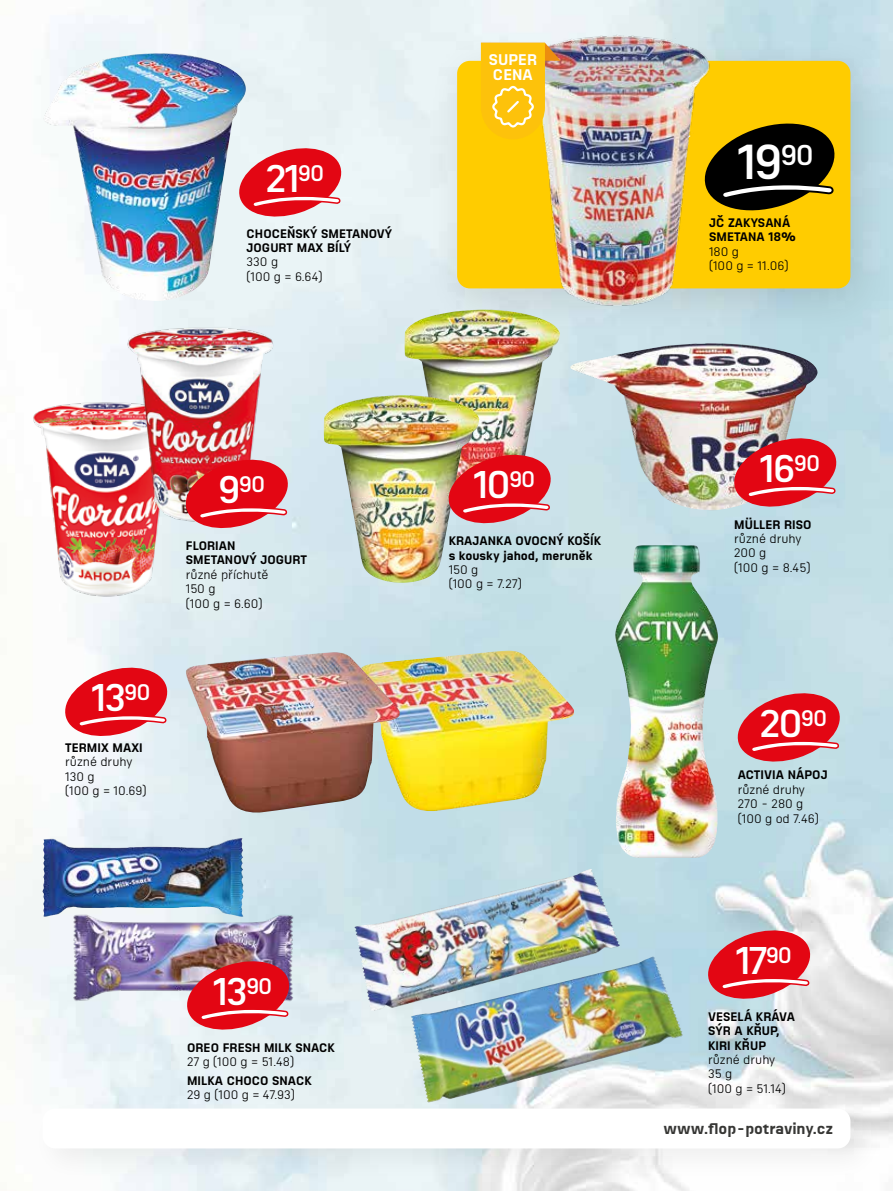
<style>
.page{position:relative;width:893px;height:1191px;background:#fff}
.page>*{position:absolute;margin:0;border:0;box-sizing:border-box;transform-origin:0 0}
.t1{font:600 47.7px "Sizmo Pro";color:#fff}
.t2{font:600 37.5px "Sizmo Pro";letter-spacing:-.05em;color:#fff}
.t3{font:600 21.9px "Sizmo Pro";color:#fff}
.t4{font:700 15px "Sizmo Pro";letter-spacing:-.01em;color:#373735}
.t5{font:700 15px/15px "Sizmo Pro";letter-spacing:.005em;color:#fff}
.t6{font:12px/14.4px "Sizmo Pro";color:#000}
.t7{font:700 12px/14.4px "Sizmo Pro";letter-spacing:.005em;color:#000}
.s1{font-size:37.5px}
</style>
<div class="page">
<div style="left:426px;top:34px;width:467px;height:302px;background:#000;opacity:.12"></div>
<div style="left:457px;top:61px;width:393px;height:227px;background:#fc0;border-radius:13px"></div>
<div style="left:32px;top:1097px;width:853px;height:86px;background:#000;opacity:.06"></div>
<div style="left:43px;top:1108px;width:807px;height:40px;background:#fff;border-radius:13px"></div>
<svg style="left:246px;top:143px;width:99px;height:78px;background:#e65d66"></svg>
<svg style="left:716px;top:123px;width:119px;height:88px"></svg>
<svg style="left:733px;top:688px;width:111px;height:78px;background:#d7616b"></svg>
<svg style="left:65px;top:663px;width:106px;height:78px"></svg>
<img style="left:519px;top:30px;width:197px;height:282px">
<img style="left:481px;top:43px;width:80px;height:96px">
<img style="left:44px;top:53px;width:202px;height:248px">
<img style="left:32px;top:399px;width:148px;height:201px">
<img style="left:123px;top:324px;width:165px;height:200px">
<img style="left:404px;top:309px;width:156px;height:190px">
<img style="left:323px;top:395px;width:156px;height:188px">
<img style="left:444px;top:450px;width:111px;height:78px">
<svg style="left:182px;top:455px;width:110px;height:78px;background:#dd4d56"></svg>
<img style="left:570px;top:343px;width:248px;height:167px">
<svg style="left:730px;top:433px;width:110px;height:78px;background:#d0535d"></svg>
<img style="left:360px;top:650px;width:214px;height:161px">
<img style="left:186px;top:652px;width:214px;height:161px">
<img style="left:614px;top:544px;width:105px;height:314px">
<img style="left:354px;top:872px;width:266px;height:138px">
<img style="left:411px;top:958px;width:272px;height:144px">
<img style="left:69px;top:910px;width:228px;height:110px">
<img style="left:42px;top:838px;width:202px;height:79px">
<svg style="left:704px;top:925px;width:110px;height:78px;background:#da606a"></svg>
<svg style="left:183px;top:956px;width:110px;height:78px;background:#d44f5a"></svg>
<h2 class="t2" style="left:266px;top:146px;width:60px">21<sup>90</sup></h2>
<p class="t7" style="left:247px;top:224px;width:147px">CHOCEŇSKÝ SMETANOVÝ<br>JOGURT MAX BÍLÝ</p>
<p class="t6" style="left:247px;top:254px;width:77px">330 g<br>(100 g = 6.64)</p>
<p class="t5" style="left:489px;top:50px;width:50px">SUPER<br>CENA</p>
<h1 class="t1" style="left:737px;top:121px;width:78px">19<sup>90</sup></h1>
<p class="t7" style="left:709px;top:214px;width:88px">JČ ZAKYSANÁ<br>SMETANA 18%</p>
<p class="t6" style="left:709px;top:243px;width:81px">180 g<br>(100 g = 11.06)</p>
<h2 class="t2" style="left:91px;top:666px;width:61px">13<sup>90</sup></h2>
<p class="t7" style="left:65px;top:738px;width:79px">TERMIX MAXI</p>
<p class="t6" style="left:65px;top:753px;width:83px">různé druhy<br>130 g<br>(100 g = 10.69)</p>
<h3 class="t3" style="left:218px;top:466px;width:49px"><span class="s1">9</span>90</h3>
<p class="t7" style="left:186px;top:537px;width:123px">FLORIAN<br>SMETANOVÝ JOGURT</p>
<p class="t6" style="left:186px;top:566px;width:84px">různé příchutě<br>150 g<br>(100 g = 6.60)</p>
<h2 class="t2" style="left:213px;top:959px;width:61px">13<sup>90</sup></h2>
<p class="t7" style="left:187px;top:1038px;width:149px">OREO FRESH MILK SNACK</p>
<p class="t6" style="left:187px;top:1053px;width:108px">27 g (100 g = 51.48)</p>
<p class="t7" style="left:187px;top:1071px;width:126px">MILKA CHOCO SNACK</p>
<p class="t6" style="left:187px;top:1086px;width:109px">29 g (100 g = 47.93)</p>
<h2 class="t2" style="left:473px;top:453px;width:63px">10<sup>90</sup></h2>
<p class="t7" style="left:449px;top:532px;width:154px">KRAJANKA OVOCNÝ KOŠÍK s kousky jahod, meruněk</p>
<p class="t6" style="left:449px;top:561px;width:75px">150 g<br>(100 g = 7.27)</p>
<h2 class="t2" style="left:760px;top:436px;width:62px">16<sup>90</sup></h2>
<p class="t7" style="left:734px;top:515px;width:79px">MÜLLER RISO</p>
<p class="t6" style="left:734px;top:530px;width:78px">různé druhy<br>200 g<br>(100 g = 8.45)</p>
<h2 class="t2" style="left:760px;top:691px;width:69px">20<sup>90</sup></h2>
<p class="t7" style="left:738px;top:766px;width:91px">ACTIVIA NÁPOJ</p>
<p class="t6" style="left:738px;top:781px;width:83px">různé druhy<br>270 - 280 g (100 g od 7.46)</p>
<h2 class="t2" style="left:736px;top:928px;width:58px">17<sup>90</sup></h2>
<p class="t7" style="left:708px;top:1007px;width:88px">VESELÁ KRÁVA<br>SÝR A KŘUP,<br>KIRI KŘUP</p>
<p class="t6" style="left:708px;top:1051px;width:79px">různé druhy<br>35 g<br>(100 g = 51.14)</p>
<p class="t4" style="left:663px;top:1115px;width:171px">www.flop-potraviny.cz</p>
</div>
